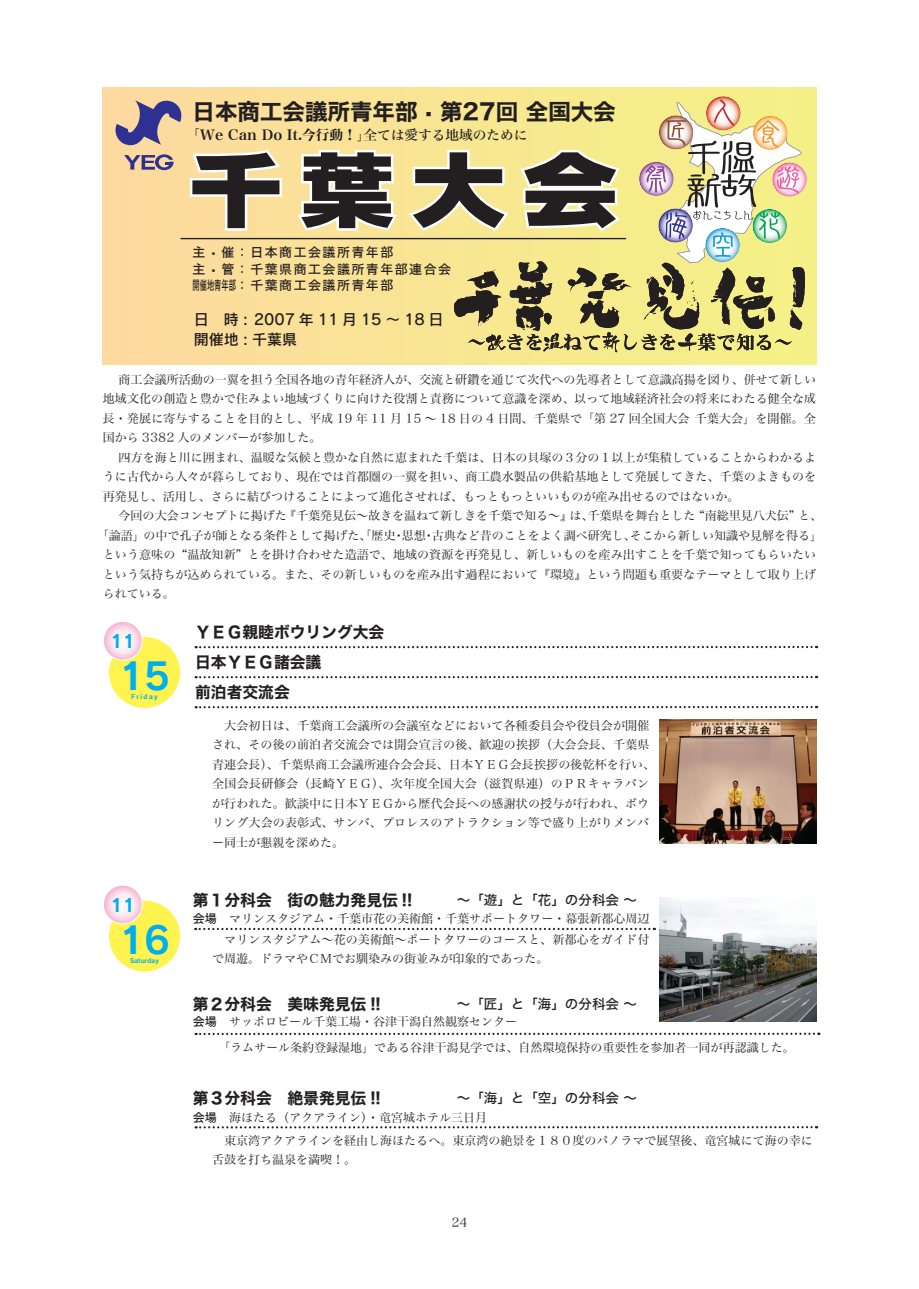
<style>
.page{position:relative;width:919px;height:1289px;background:#fff}
.page>*{position:absolute;margin:0;border:0;box-sizing:border-box;transform-origin:0 0}
.t1{font:84.15px "Rodin Pro EB 90 ms RKSJ H";color:#231f20;scale:1.21 1}
.t2{font:36.75px "Rodin NTLG Pro B";color:#00aeef}
.t3{font:22.2px "Hiragino Kaku W7 90 msp RKSJ H";color:#231f20}
.t4{font:17.85px "Rodin NTLG Pro B";color:#00aeef}
.t5{font:15.75px "Hiragino Kaku W7 90 msp RKSJ H";color:#231f20}
.t6{font:15px "Rodin Pro DB";color:#231f20}
.t7{font:13.5px "Hiragino Kaku W5 90 msp RKSJ H";color:#231f20}
.t8{font:13.5px "Hiragino Min W7 90 msp RKSJ H";color:#231f20}
.t9{font:12.75px/16.5px "Hiragino Kaku W5 90 msp RKSJ H";letter-spacing:.12em;color:#231f20}
.t10{font:12px/19.5px "Hiragino Min W3 90 msp RKSJ H";color:#231f20}
.t11{font:6.3px "Rodin NTLG Pro B";color:#00aeef}
.s1{font-family:"Hiragino Min W5 90 msp RKSJ H"}
.s2{font-family:"Hiragino Kaku W5 90 msp RKSJ H"}
</style>
<div class="page">
<svg style="left:195px;top:646px;width:621px;height:2px"></svg>
<img style="left:659px;top:719px;width:156px;height:124px">
<div style="left:103px;top:88px;width:712px;height:277px;background:linear-gradient(to right,#fddaa0,#f4f285)"></div>
<hr style="left:180px;top:238px;width:445px;height:1px;background:#231f20">
<svg style="left:113px;top:99px;width:171px;height:134px;background:#edd2a5"></svg>
<svg style="left:705px;top:96px;width:34px;height:34px"></svg>
<svg style="left:771px;top:162px;width:35px;height:34px"></svg>
<svg style="left:195px;top:676px;width:621px;height:2px"></svg>
<svg style="left:195px;top:706px;width:621px;height:2px"></svg>
<div style="left:109px;top:637px;width:71px;height:71px;background:#fff34f;border-radius:50%"></div>
<svg style="left:103px;top:621px;width:39px;height:39px"></svg>
<div style="left:103px;top:621px;width:40px;height:39px;border:1px solid #fff;border-radius:50%"></div>
<div style="left:109px;top:900px;width:71px;height:71px;background:#fff34f;border-radius:50%"></div>
<svg style="left:103px;top:885px;width:39px;height:39px"></svg>
<div style="left:103px;top:884px;width:40px;height:40px;border:1px solid #fff;border-radius:50%"></div>
<svg style="left:195px;top:927px;width:459px;height:3px"></svg>
<svg style="left:195px;top:1032px;width:624px;height:3px"></svg>
<svg style="left:195px;top:1126px;width:621px;height:2px"></svg>
<img style="left:659px;top:897px;width:156px;height:124px">
<svg style="left:293px;top:100px;width:511px;height:252px;background:#e2d695"></svg>
<p class="t3" style="left:192px;top:100px;width:424px">日本商工会議所青年部 第27回 全国大会</p>
<p class="t8" style="left:186px;top:128px;width:343px">「We Can Do It.今行動！」<span class="s1">全ては愛する地域のために</span></p>
<p class="t1" style="left:185px;top:132px;width:362px">千葉大会</p>
<p class="t9" style="left:192px;top:244px;width:14px">主</p>
<p class="t9" style="left:221px;top:244px;width:173px">催：日本商工会議所青年部</p>
<p class="t9" style="left:192px;top:261px;width:14px">主</p>
<p class="t9" style="left:192px;top:261px;width:260px;text-indent:29px">管：千葉県商工会議所青年部連合会開催地青年部：千葉商工会議所青年部</p>
<p class="t6" style="left:194px;top:310px;width:251px">日　時 : 2007 年 11 月 15 ～ 18 日</p>
<p class="t6" style="left:194px;top:329px;width:105px">開催地 : 千葉県</p>
<p class="t10" style="left:103px;top:370px;width:714px;text-align:justify;text-indent:16px">商工会議所活動の一翼を担う全国各地の青年経済人が、交流と研鑽を通じて次代への先導者として意識高揚を図り、併せて新しい地域文化の創造と豊かで住みよい地域づくりに向けた役割と責務について意識を深め、以って地域経済社会の将来にわたる健全な成長・発展に寄与することを目的とし、平成 19 年 11 月 15 ～ 18 日の 4 日間、千葉県で「第 27 回全国大会 千葉大会」を開催。全国から 3382 人のメンバーが参加した。</p>
<p class="t10" style="left:103px;top:448px;width:714px;text-align:justify;text-indent:16px">四方を海と川に囲まれ、温暖な気候と豊かな自然に恵まれた千葉は、日本の貝塚の３分の１以上が集積していることからわかるように古代から人々が暮らしており、現在では首都圏の一翼を担い、商工農水製品の供給基地として発展してきた、千葉のよきものを再発見し、活用し、さらに結びつけることによって進化させれば、もっともっといいものが産み出せるのではないか。</p>
<p class="t10" style="left:119px;top:506px;width:704px">今回の大会コンセプトに掲げた『千葉発見伝～故きを温ねて新しきを千葉で知る～』は、千葉県を舞台とした“南総里見八犬伝”と、</p>
<p class="t10" style="left:97px;top:526px;width:726px">「論語」の中で孔子が師となる条件として掲げた、「歴史・思想・古典など昔のことをよく調べ研究し、そこから新しい知識や見解を得る」</p>
<p class="t10" style="left:103px;top:545px;width:714px">という意味の“温故知新”とを掛け合わせた造語で、地域の資源を再発見し、新しいものを産み出すことを千葉で知ってもらいたい</p>
<p class="t10" style="left:103px;top:565px;width:714px">という気持ちが込められている。また、その新しいものを産み出す過程において『環境』という問題も重要なテーマとして取り上げ</p>
<p class="t10" style="left:103px;top:584px;width:73px">られている。</p>
<p class="t4" style="left:110px;top:629px;width:26px">11</p>
<p class="t2" style="left:119px;top:651px;width:52px">15</p>
<p class="t11" style="left:131px;top:692px;width:28px">Friday</p>
<p class="t4" style="left:110px;top:893px;width:26px">11</p>
<p class="t2" style="left:119px;top:915px;width:52px">16</p>
<p class="t11" style="left:130px;top:956px;width:30px">Saturday</p>
<p class="t5" style="left:195px;top:624px;width:190px">ＹＥＧ親睦ボウリング大会</p>
<p class="t5" style="left:195px;top:654px;width:127px">日本ＹＥＧ諸会議</p>
<p class="t5" style="left:195px;top:684px;width:96px">前泊者交流会</p>
<p class="t10" style="left:212px;top:716px;width:444px">　大会初日は、千葉商工会議所の会議室などにおいて各種委員会や役員会が開催され、その後の前泊者交流会では開会宣言の後、歓迎の挨拶（大会会長、千葉県青連会長）、千葉県商工会議所連合会会長、日本ＹＥＧ会長挨拶の後乾杯を行い、全国会長研修会（長崎ＹＥＧ）、次年度全国大会（滋賀県連）のＰＲキャラバンが行われた。歓談中に日本ＹＥＧから歴代会長への感謝状の授与が行われ、ボウリング大会の表彰式、サンバ、プロレスのアトラクション等で盛り上がりメンバー同士が懇親を深めた。</p>
<p class="t5" style="left:193px;top:892px;width:221px">第１分科会　街の魅力発見伝 !!</p>
<p class="t7" style="left:456px;top:893px;width:181px">～「遊」と「花」の分科会 ～</p>
<p class="t10" style="left:193px;top:909px;width:457px"><span class="s2">会場</span>　マリンスタジアム・千葉市花の美術館・千葉サポートタワー・幕張新都心周辺</p>
<p class="t10" style="left:212px;top:930px;width:438px">　マリンスタジアム～花の美術館～ポートタワーのコースと、新都心をガイド付で周遊。ドラマやＣＭでお馴染みの街並みが印象的であった。</p>
<p class="t5" style="left:193px;top:996px;width:189px">第２分科会　美味発見伝 !!</p>
<p class="t7" style="left:456px;top:997px;width:181px">～「匠」と「海」の分科会 ～</p>
<p class="t10" style="left:193px;top:1012px;width:325px"><span class="s2">会場</span>　サッポロビール千葉工場・谷津干潟自然観察センター</p>
<p class="t10" style="left:212px;top:1038px;width:583px">　「ラムサール条約登録湿地」である谷津干潟見学では、自然環境保持の重要性を参加者一同が再認識した。</p>
<p class="t5" style="left:193px;top:1090px;width:189px">第３分科会　絶景発見伝 !!</p>
<p class="t7" style="left:456px;top:1091px;width:181px">～「海」と「空」の分科会 ～</p>
<p class="t10" style="left:193px;top:1107px;width:307px"><span class="s2">会場</span>　海ほたる（アクアライン）・竜宮城ホテル三日月　</p>
<p class="t10" style="left:212px;top:1130px;width:601px">　東京湾アクアラインを経由し海ほたるへ。東京湾の絶景を１８０度のパノラマで展望後、竜宮城にて海の幸に舌鼓を打ち温泉を満喫！。　　　　</p>
<p class="t10" style="left:451px;top:1212px;width:18px">24</p>
</div>
